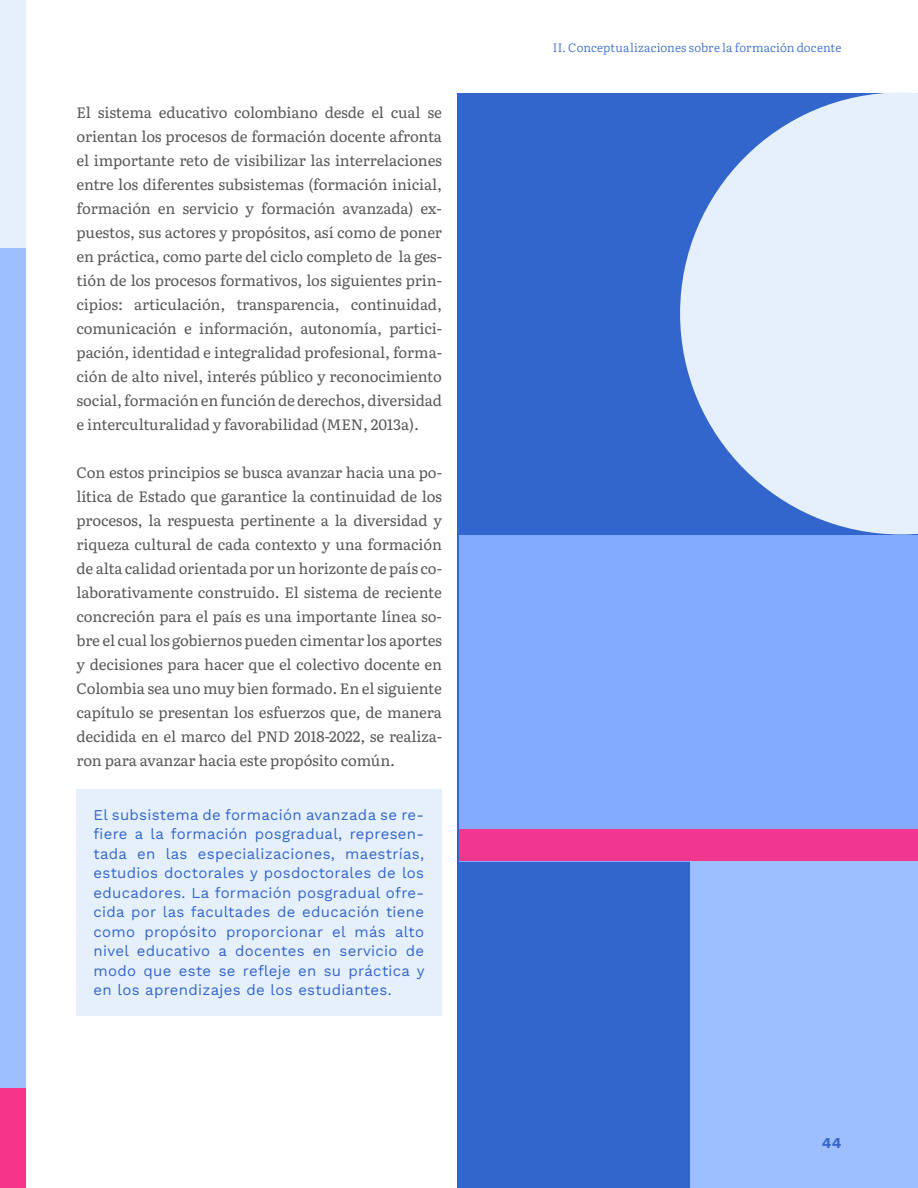
<style>
.page{position:relative;width:918px;height:1188px;background:#fff}
.page>*{position:absolute;margin:0;border:0;box-sizing:border-box;transform-origin:0 0}
.t1{font:15px/24px "Literata 12 pt";letter-spacing:-.005em;color:#58595b;text-align:justify}
.t2{font:15px/19.5px "Work Sans";letter-spacing:.02em;color:#36c;text-align:justify}
.t3{font:700 15px "Work Sans";color:#36c}
.t4{font:300 12px "Literata 12 pt";letter-spacing:.015em;color:#36c}
</style>
<div class="page">
<div style="left:458px;top:94px;width:460px;height:1094px;background:#36c"></div>
<svg style="left:680px;top:92px;width:238px;height:442px;fill:#e6f0fc"></svg>
<div style="left:459px;top:536px;width:459px;height:326px;background:#82abff"></div>
<div style="left:691px;top:862px;width:227px;height:326px;background:#9ebfff"></div>
<div style="left:459px;top:829px;width:459px;height:32px;background:#ef378d"></div>
<div style="left:77px;top:790px;width:365px;height:226px;background:#e6f0fc"></div>
<div style="left:0;top:0;width:26px;height:1188px;background:#9ebfff"></div>
<div style="left:0;top:0;width:26px;height:247px;background:#e6f0fc"></div>
<div style="left:0;top:1089px;width:26px;height:99px;background:#f6358a"></div>
<p class="t1" style="left:77px;top:99px;width:367px">El sistema educativo colombiano desde el cual se orientan los procesos de formación docente afronta el importante reto de visibilizar las interrelaciones entre los diferentes subsistemas (formación inicial, formación en servicio y formación avanzada) ex&shy;puestos, sus actores y propósitos, así como de poner en práctica, como parte del ciclo completo de la ges&shy;tión de los procesos formativos, los siguientes prin&shy;cipios: articulación, transparencia, continuidad, comunicación e información, autonomía, partici&shy;pación, identidad e integralidad profesional, forma&shy;ción de alto nivel, interés público y reconocimiento social, formación en función de derechos, diversidad e interculturalidad y favorabilidad (MEN, 2013a).</p>
<p class="t1" style="left:77px;top:459px;width:367px">Con estos principios se busca avanzar hacia una po&shy;lítica de Estado que garantice la continuidad de los procesos, la respuesta pertinente a la diversidad y riqueza cultural de cada contexto y una formación de alta calidad orientada por un horizonte de país co&shy;laborativamente construido. El sistema de reciente concreción para el país es una importante línea so&shy;bre el cual los gobiernos pueden cimentar los aportes y decisiones para hacer que el colectivo docente en Colombia sea uno muy bien formado. En el siguiente capítulo se presentan los esfuerzos que, de manera decidida en el marco del PND 2018-2022, se realiza&shy;ron para avanzar hacia este propósito común.</p>
<p class="t2" style="left:94px;top:804px;width:332px">El subsistema de formación avanzada se re&shy;fiere a la formación posgradual, represen&shy;tada en las especializaciones, maestrías, estudios doctorales y posdoctorales de los educadores. La formación posgradual ofre&shy;cida por las facultades de educación tiene como propósito proporcionar el más alto nivel educativo a docentes en servicio de modo que este se refleje en su práctica y en los aprendizajes de los estudiantes.</p>
<p class="t4" style="left:553px;top:38px;width:290px">II. Conceptualizaciones sobre la formación docente</p>
<p class="t3" style="left:822px;top:1131px;width:21px">44</p>
</div>
